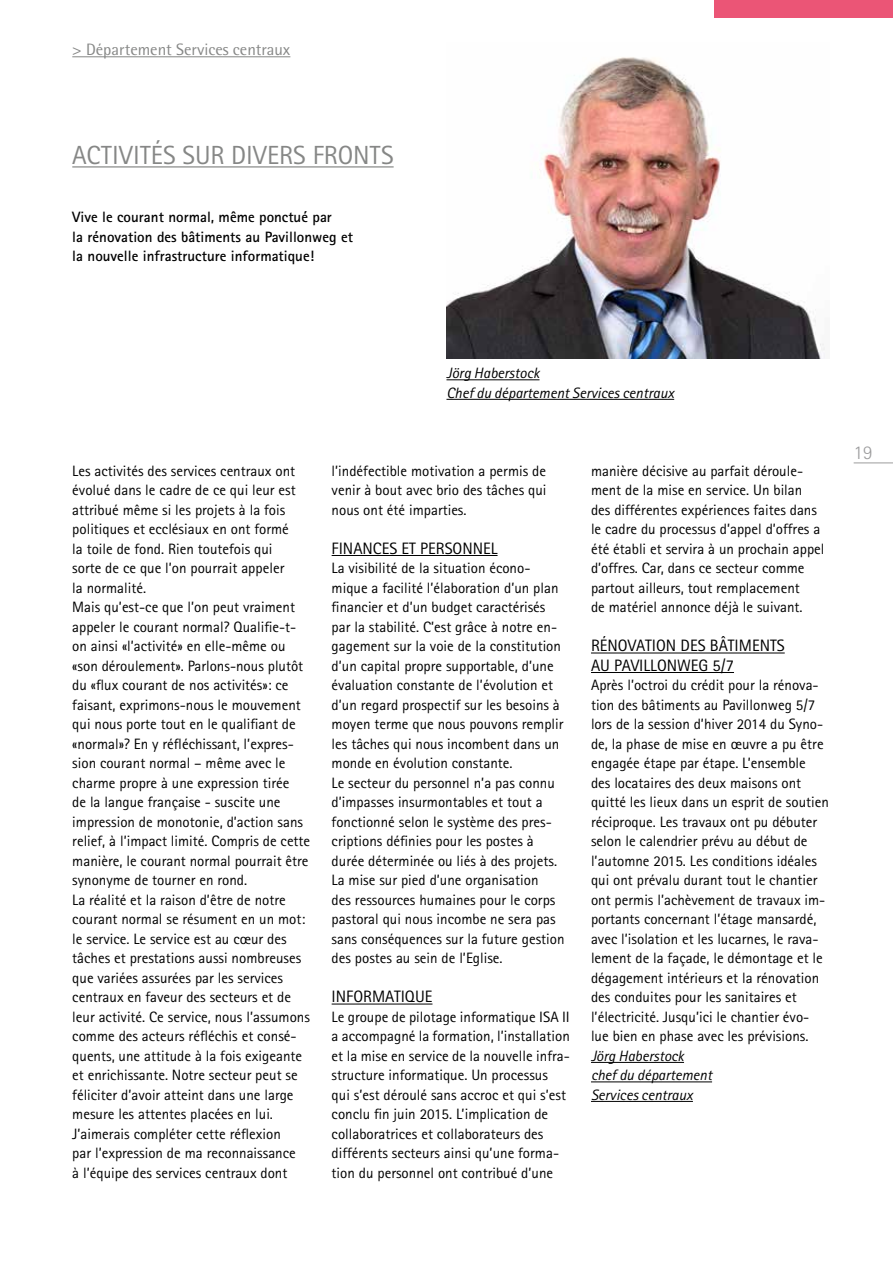
<style>
.page{position:relative;width:893px;height:1263px;background:#fff}
.page>*{position:absolute;margin:0;border:0;box-sizing:border-box;transform-origin:0 0}
.t1{font:26.25px "Rotis Sans Serif";letter-spacing:.005em;color:#868786}
.t2{font:300 19.5px "Rotis Sans Serif";color:#9c9c9d}
.t3{font:16.5px/19.5px "Rotis Sans Serif";color:#000}
.t4{font:16.5px "Rotis Semi Sans";color:#868786}
.t5{font:15px/19.5px "Rotis Sans Serif";color:#000}
.t6{font:700 15px/19.5px "Rotis Sans Serif";color:#000}
.t7{font:italic 15px/19.5px "Rotis Sans Serif";color:#000}
</style>
<div class="page">
<hr style="left:854px;top:462px;width:39px;height:1px;background:#9c9c9d">
<div style="left:714px;top:0;width:179px;height:17px;background:#eb5576"></div>
<hr style="left:72px;top:56px;width:218px;height:1px;background:#868786">
<hr style="left:72px;top:166px;width:322px;height:1px;background:#868786">
<hr style="left:446px;top:379px;width:93px;height:1px;background:#000">
<hr style="left:446px;top:399px;width:228px;height:1px;background:#000">
<hr style="left:332px;top:555px;width:166px;height:1px;background:#000">
<hr style="left:332px;top:1004px;width:100px;height:1px;background:#000">
<hr style="left:591px;top:653px;width:194px;height:1px;background:#000">
<hr style="left:591px;top:672px;width:143px;height:1px;background:#000">
<hr style="left:591px;top:1062px;width:93px;height:1px;background:#000">
<hr style="left:591px;top:1081px;width:121px;height:1px;background:#000">
<hr style="left:591px;top:1101px;width:102px;height:1px;background:#000">
<img style="left:446px;top:57px;width:379px;height:302px">
<p class="t4" style="left:72px;top:40px;width:220px">&gt; Département Services centraux</p>
<h1 class="t1" style="left:72px;top:140px;width:323px">ACTIVITÉS SUR DIVERS FRONTS</h1>
<p class="t6" style="left:72px;top:207px;width:282px">Vive le courant normal, même ponctué par<br>la rénovation des bâtiments au Pavillonweg et la nouvelle infrastructure informatique!</p>
<p class="t7" style="left:446px;top:364px;width:229px">Jörg Haberstock<br>Chef du département Services centraux</p>
<p class="t5" style="left:72px;top:461px;width:240px">Les activités des services centraux ont évolué dans le cadre de ce qui leur est attribué même si les projets à la fois politiques et ecclésiaux en ont formé<br>la toile de fond. Rien toutefois qui<br>sorte de ce que l’on pourrait appeler<br>la normalité.<br>Mais qu’est-ce que l’on peut vraiment appeler le courant normal? Qualifie-t&shy;on ainsi «l’activité» en elle-même ou «son déroulement». Parlons-nous plutôt du «flux courant de nos activités»: ce faisant, exprimons-nous le mouvement qui nous porte tout en le qualifiant de «normal»? En y réfléchissant, l’expres&shy;sion courant normal – même avec le charme propre à une expression tirée<br>de la langue française - suscite une impression de monotonie, d’action sans relief, à l’impact limité. Compris de cette manière, le courant normal pourrait être synonyme de tourner en rond.<br>La réalité et la raison d’être de notre courant normal se résument en un mot: le service. Le service est au cœur des tâches et prestations aussi nombreuses que variées assurées par les services centraux en faveur des secteurs et de leur activité. Ce service, nous l’assumons comme des acteurs réfléchis et consé&shy;quents, une attitude à la fois exigeante et enrichissante. Notre secteur peut se féliciter d’avoir atteint dans une large mesure les attentes placées en lui.<br>J’aimerais compléter cette réflexion<br>par l’expression de ma reconnaissance<br>à l’équipe des services centraux dont</p>
<p class="t5" style="left:332px;top:461px;width:216px;text-align:justify">l’indéfectible motivation a permis de venir à bout avec brio des tâches qui nous ont été imparties.</p>
<p class="t3" style="left:332px;top:538px;width:167px">FINANCES ET PERSONNEL</p>
<p class="t5" style="left:332px;top:558px;width:234px">La visibilité de la situation écono&shy;mique a facilité l’élaboration d’un plan financier et d’un budget caractérisés par la stabilité. C’est grâce à notre en&shy;gagement sur la voie de la constitution d’un capital propre supportable, d’une évaluation constante de l’évolution et d’un regard prospectif sur les besoins à moyen terme que nous pouvons remplir les tâches qui nous incombent dans un monde en évolution constante.<br>Le secteur du personnel n’a pas connu d’impasses insurmontables et tout a fonctionné selon le système des pres&shy;criptions définies pour les postes à durée déterminée ou liés à des projets.<br>La mise sur pied d’une organisation<br>des ressources humaines pour le corps pastoral qui nous incombe ne sera pas sans conséquences sur la future gestion des postes au sein de l’Eglise.</p>
<p class="t3" style="left:332px;top:987px;width:102px">INFORMATIQUE</p>
<p class="t5" style="left:332px;top:1007px;width:240px">Le groupe de pilotage informatique ISA II a accompagné la formation, l’installation et la mise en service de la nouvelle infra&shy;structure informatique. Un processus qui s’est déroulé sans accroc et qui s’est conclu fin juin 2015. L’implication de collaboratrices et collaborateurs des différents secteurs ainsi qu’une forma&shy;tion du personnel ont contribué d’une</p>
<p class="t5" style="left:591px;top:461px;width:235px">manière décisive au parfait déroule&shy;ment de la mise en service. Un bilan des différentes expériences faites dans le cadre du processus d’appel d’offres a été établi et servira à un prochain appel d’offres. Car, dans ce secteur comme partout ailleurs, tout remplacement<br>de matériel annonce déjà le suivant.</p>
<p class="t3" style="left:591px;top:636px;width:195px">RÉNOVATION DES BÂTIMENTS<br>AU PAVILLONWEG 5/7</p>
<p class="t5" style="left:591px;top:675px;width:239px">Après l’octroi du crédit pour la rénova&shy;tion des bâtiments au Pavillonweg 5/7 lors de la session d’hiver 2014 du Syno&shy;de, la phase de mise en œuvre a pu être engagée étape par étape. L’ensemble des locataires des deux maisons ont quitté les lieux dans un esprit de soutien réciproque. Les travaux ont pu débuter selon le calendrier prévu au début de l’automne 2015. Les conditions idéales qui ont prévalu durant tout le chantier ont permis l’achèvement de travaux im&shy;portants concernant l’étage mansardé, avec l’isolation et les lucarnes, le rava&shy;lement de la façade, le démontage et le dégagement intérieurs et la rénovation des conduites pour les sanitaires et l’électricité. Jusqu’ici le chantier évo&shy;lue bien en phase avec les prévisions.</p>
<p class="t7" style="left:591px;top:1046px;width:123px">Jörg Haberstock chef du département<br>Services centraux</p>
<h2 class="t2" style="left:854px;top:441px;width:20px">19</h2>
</div>
